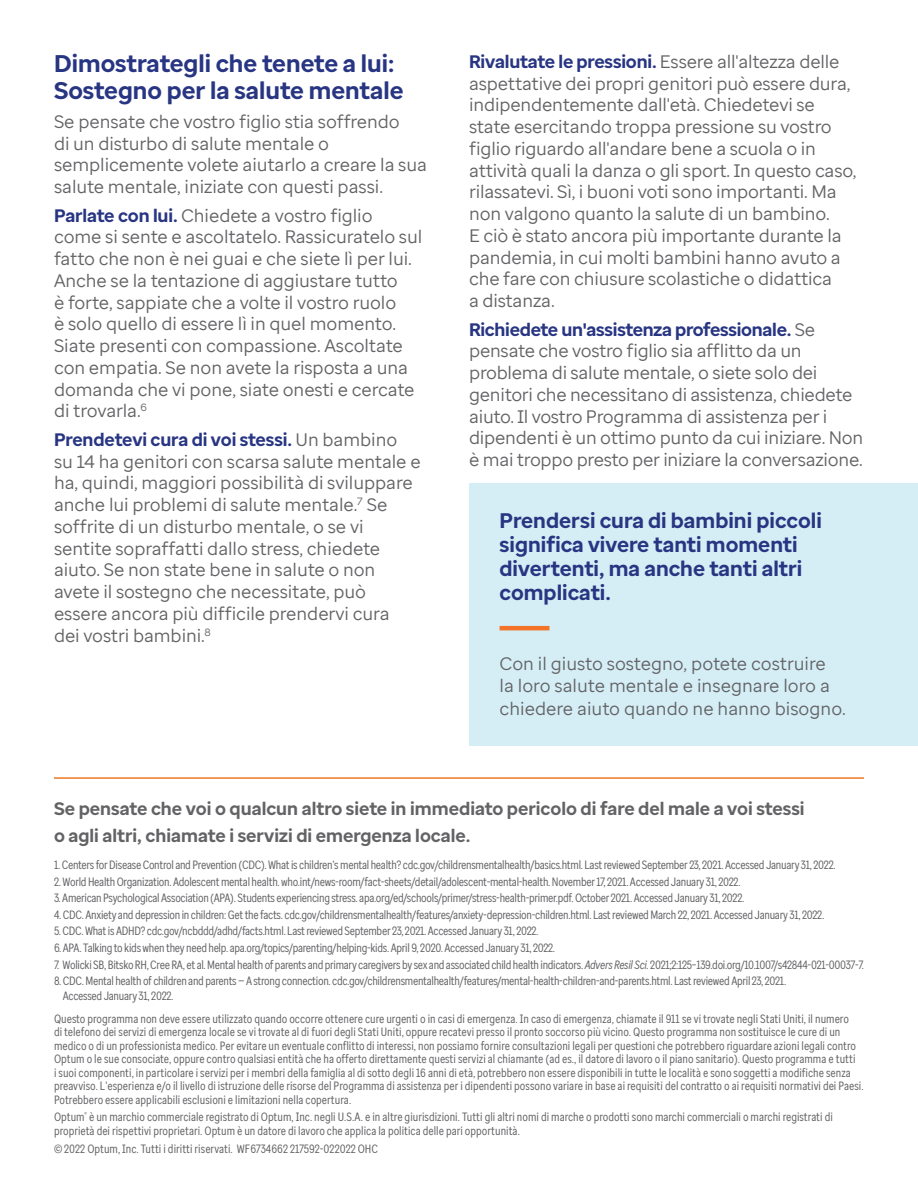
<style>
.page{position:relative;width:918px;height:1188px;background:#fff}
.page>*{position:absolute;margin:0;border:0;box-sizing:border-box;transform-origin:0 0}
.t1{font:700 24px/27px "Optum Sans";color:#283582}
.t2{font:700 21px/24px "Optum Sans";color:#283582}
.t3{font:18px/21.8px "Optum Sans";letter-spacing:-.01em;color:#636366}
.t4{font:700 18px/27px "Optum Sans";color:#636366}
.t5{font:12px/13.5px "Optum Sans Cond";letter-spacing:-.015em;color:#636366}
.s1{font-weight:700;color:#283582}
.s2{font-style:italic}
</style>
<div class="page">
<div style="left:469px;top:484px;width:449px;height:262px;background:#d5eef5"></div>
<hr style="left:54px;top:777px;width:810px;height:2px;background:#ee7623">
<hr style="left:500px;top:626px;width:49px;height:4px;background:#f37328">
<p class="t1" style="left:54px;top:50px;width:351px">Dimostrategli che tenete a lui:<br>Sostegno per la salute mentale</p>
<p class="t3" style="left:54px;top:110px;width:375px">Se pensate che vostro figlio stia soffrendo<br>di un disturbo di salute mentale o semplicemente volete aiutarlo a creare la sua salute mentale, iniziate con questi passi.</p>
<p class="t3" style="left:54px;top:204px;width:370px"><span class="s1">Parlate con lui.</span> Chiedete a vostro figlio come si sente e ascoltatelo. Rassicuratelo sul fatto che non è nei guai e che siete lì per lui.<br>Anche se la tentazione di aggiustare tutto<br>è forte, sappiate che a volte il vostro ruolo<br>è solo quello di essere lì in quel momento.<br>Siate presenti con compassione. Ascoltate con empatia. Se non avete la risposta a una domanda che vi pone, siate onesti e cercate di trovarla.<sup>6</sup></p>
<p class="t3" style="left:54px;top:428px;width:368px"><span class="s1">Prendetevi cura di voi stessi.</span> Un bambino su 14 ha genitori con scarsa salute mentale e ha, quindi, maggiori possibilità di sviluppare anche lui problemi di salute mentale.<sup>7</sup> Se soffrite di un disturbo mentale, o se vi sentite sopraffatti dallo stress, chiedete aiuto. Se non state bene in salute o non avete il sostegno che necessitate, può essere ancora più difficile prendervi cura<br>dei vostri bambini.<sup>8</sup></p>
<p class="t3" style="left:469px;top:50px;width:389px"><span class="s1">Rivalutate le pressioni.</span> Essere all'altezza delle aspettative dei propri genitori può essere dura, indipendentemente dall'età. Chiedetevi se state esercitando troppa pressione su vostro figlio riguardo all'andare bene a scuola o in attività quali la danza o gli sport. In questo caso, rilassatevi. Sì, i buoni voti sono importanti. Ma non valgono quanto la salute di un bambino.<br>E ciò è stato ancora più importante durante la pandemia, in cui molti bambini hanno avuto a che fare con chiusure scolastiche o didattica<br>a distanza.</p>
<p class="t3" style="left:469px;top:318px;width:396px"><span class="s1">Richiedete un'assistenza professionale.</span> Se pensate che vostro figlio sia afflitto da un problema di salute mentale, o siete solo dei genitori che necessitano di assistenza, chiedete aiuto. Il vostro Programma di assistenza per i dipendenti è un ottimo punto da cui iniziare. Non è mai troppo presto per iniziare la conversazione.</p>
<p class="t2" style="left:500px;top:509px;width:324px">Prendersi cura di bambini piccoli significa vivere tanti momenti divertenti, ma anche tanti altri complicati.</p>
<p class="t3" style="left:500px;top:652px;width:348px;line-height:22.5px">Con il giusto sostegno, potete costruire<br>la loro salute mentale e insegnare loro a chiedere aiuto quando ne hanno bisogno.</p>
<p class="t4" style="left:54px;top:795px;width:752px">Se pensate che voi o qualcun altro siete in immediato pericolo di fare del male a voi stessi o agli altri, chiamate i servizi di emergenza locale.</p>
<p class="t5" style="left:54px;top:858px;width:783px">1. Centers for Disease Control and Prevention (CDC). What is children’s mental health? cdc.gov/childrensmentalhealth/basics.html. Last reviewed September 23, 2021. Accessed January 31, 2022.</p>
<p class="t5" style="left:54px;top:875px;width:688px">2. World Health Organization. Adolescent mental health. who.int/news-room/fact-sheets/detail/adolescent-mental-health. November 17, 2021. Accessed January 31, 2022.</p>
<p class="t5" style="left:54px;top:891px;width:692px">3. American Psychological Association (APA). Students experiencing stress. apa.org/ed/schools/primer/stress-health-primer.pdf. October 2021. Accessed January 31, 2022.</p>
<p class="t5" style="left:54px;top:908px;width:772px">4. CDC. Anxiety and depression in children: Get the facts. cdc.gov/childrensmentalhealth/features/anxiety-depression-children.html. Last reviewed March 22, 2021. Accessed January 31, 2022.</p>
<p class="t5" style="left:54px;top:924px;width:486px">5. CDC. What is ADHD? cdc.gov/ncbddd/adhd/facts.html. Last reviewed September 23, 2021. Accessed January 31, 2022.</p>
<p class="t5" style="left:54px;top:941px;width:503px">6. APA. Talking to kids when they need help. apa.org/topics/parenting/helping-kids. April 9, 2020. Accessed January 31, 2022.</p>
<p class="t5" style="left:54px;top:958px;width:812px">7. Wolicki SB, Bitsko RH, Cree RA, et al. Mental health of parents and primary caregivers by sex and associated child health indicators. <span class="s2">Advers Resil Sci.</span> 2021;2:125–139.doi.org/10.1007/s42844-021-00037-7.</p>
<p class="t5" style="left:63px;top:974px;width:725px;line-height:14.4px;text-indent:-9px">8. CDC. Mental health of children and parents — A strong connection. cdc.gov/childrensmentalhealth/features/mental-health-children-and-parents.html. Last reviewed April 23, 2021.<br>Accessed January 31, 2022.</p>
<p class="t5" style="left:54px;top:1012px;width:811px">Questo programma non deve essere utilizzato quando occorre ottenere cure urgenti o in casi di emergenza. In caso di emergenza, chiamate il 911 se vi trovate negli Stati Uniti, il numero<br>di telefono dei servizi di emergenza locale se vi trovate al di fuori degli Stati Uniti, oppure recatevi presso il pronto soccorso più vicino. Questo programma non sostituisce le cure di un medico o di un professionista medico. Per evitare un eventuale conflitto di interessi, non possiamo fornire consultazioni legali per questioni che potrebbero riguardare azioni legali contro Optum o le sue consociate, oppure contro qualsiasi entità che ha offerto direttamente questi servizi al chiamante (ad es., il datore di lavoro o il piano sanitario). Questo programma e tutti<br>i suoi componenti, in particolare i servizi per i membri della famiglia al di sotto degli 16 anni di età, potrebbero non essere disponibili in tutte le località e sono soggetti a modifiche senza preavviso. L'esperienza e/o il livello di istruzione delle risorse del Programma di assistenza per i dipendenti possono variare in base ai requisiti del contratto o ai requisiti normativi dei Paesi.<br>Potrebbero essere applicabili esclusioni e limitazioni nella copertura.</p>
<p class="t5" style="left:54px;top:1110px;width:780px">Optum<sup>®</sup> è un marchio commerciale registrato di Optum, Inc. negli U.S.A. e in altre giurisdizioni. Tutti gli altri nomi di marche o prodotti sono marchi commerciali o marchi registrati di proprietà dei rispettivi proprietari. Optum è un datore di lavoro che applica la politica delle pari opportunità.</p>
<p class="t5" style="left:54px;top:1142px;width:326px">© 2022 Optum, Inc. Tutti i diritti riservati. WF6734662 217592-022022 OHC</p>
</div>
